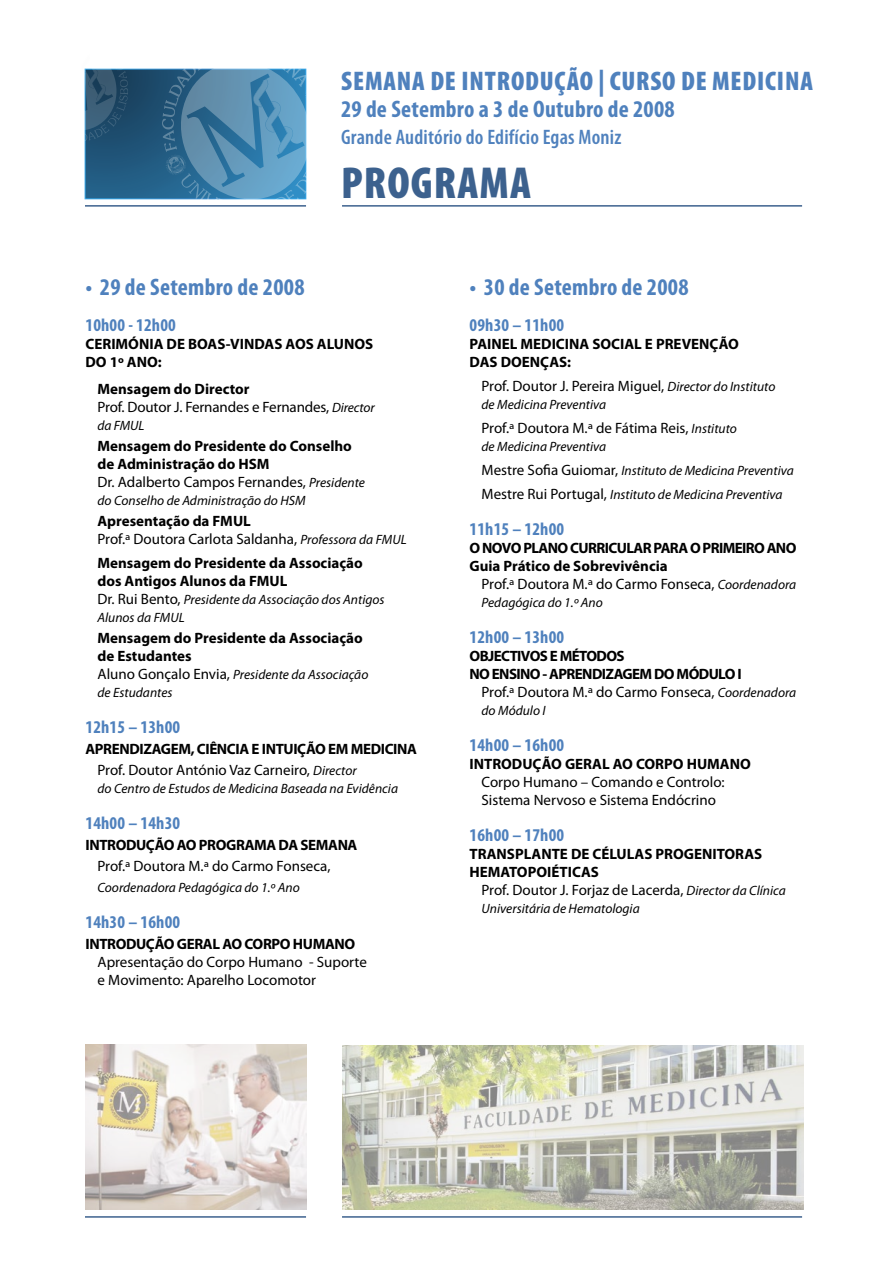
<style>
.page{position:relative;width:893px;height:1263px;background:#fff}
.page>*{position:absolute;margin:0;border:0;box-sizing:border-box;transform-origin:0 0}
.t1{font:900 condensed 45px "Myriad Pro";letter-spacing:.025em;color:#3c618e}
.t2{font:900 condensed 27px "Myriad Pro";letter-spacing:.03em;color:#4f81bd}
.t3{font:700 condensed 24px "Myriad Pro";letter-spacing:.01em;color:#4f81bd}
.t4{font:600 condensed 21px "Myriad Pro";letter-spacing:.01em;color:#4f81bd}
.t5{font:700 condensed 18px "Myriad Pro";letter-spacing:.01em;color:#4f81bd}
.t6{font:15px/18px "Myriad Pro";color:#000}
.t7{font:700 15px/18px "Myriad Pro";color:#000}
.t8{font:700 15px "Myriad Pro";letter-spacing:-.025em;color:#000}
.t9{font:700 15px/18px "Myriad Pro";letter-spacing:-.035em;color:#000}
.t10{font:700 15px "Myriad Pro";letter-spacing:-.04em;color:#000}
.t11{font:italic 13.5px/18px "Myriad Pro";color:#000}
.s1{font-style:italic;font-size:13.5px}
.s2{font-style:normal;font-size:15px}
</style>
<div class="page">
<div style="left:85px;top:69px;width:221px;height:130px;background:linear-gradient(to bottom,#19415e,#24628b)"></div>
<svg style="left:162px;top:68px;width:145px;height:132px;background:#4f89ae"></svg>
<svg style="left:84px;top:68px;width:44px;height:74px;background:#305874"></svg>
<img style="left:342px;top:1046px;width:462px;height:163px">
<img style="left:85px;top:1044px;width:221px;height:165px">
<hr style="left:85px;top:205px;width:221px;height:2px;background:#3c618e">
<hr style="left:342px;top:205px;width:460px;height:2px;background:#3c618e">
<hr style="left:85px;top:1216px;width:221px;height:2px;background:#3c618e">
<hr style="left:342px;top:1216px;width:460px;height:2px;background:#3c618e">
<p class="t2" style="left:341px;top:66px;width:473px">SEMANA DE INTRODUÇÃO | CURSO DE MEDICINA</p>
<p class="t3" style="left:341px;top:96px;width:335px">29 de Setembro a 3 de Outubro de 2008</p>
<p class="t4" style="left:341px;top:126px;width:282px">Grande Auditório do Edifício Egas Moniz</p>
<p class="t1" style="left:341px;top:158px;width:192px">PROGRAMA</p>
<p class="t3" style="left:86px;top:274px;width:221px">• 29 de Setembro de 2008</p>
<p class="t5" style="left:86px;top:315px;width:92px">10h00 - 12h00</p>
<p class="t7" style="left:86px;top:335px;width:289px">CERIMÓNIA DE BOAS-VINDAS AOS ALUNOS<br>DO 1º ANO:</p>
<p class="t7" style="left:98px;top:380px;width:153px">Mensagem do Director</p>
<p class="t6" style="left:98px;top:398px;width:279px">Prof. Doutor J. Fernandes e Fernandes, <span class="s1">Director</span></p>
<p class="t11" style="left:98px;top:417px;width:48px">da FMUL</p>
<p class="t7" style="left:98px;top:437px;width:256px">Mensagem do Presidente do Conselho de Administração do HSM</p>
<p class="t6" style="left:98px;top:473px;width:269px">Dr. Adalberto Campos Fernandes, <span class="s1">Presidente</span></p>
<p class="t11" style="left:98px;top:492px;width:210px">do Conselho de Administração do HSM</p>
<p class="t7" style="left:98px;top:512px;width:155px">Apresentação da FMUL</p>
<p class="t6" style="left:98px;top:530px;width:311px">Prof.ª Doutora Carlota Saldanha, <span class="s1">Professora da FMUL</span></p>
<p class="t7" style="left:98px;top:554px;width:267px">Mensagem do Presidente da Associação dos Antigos Alunos da FMUL</p>
<p class="t11" style="left:98px;top:591px;width:289px"><span class="s2">Dr. Rui Bento,</span> Presidente da Associação dos Antigos<br>Alunos da FMUL</p>
<p class="t7" style="left:98px;top:629px;width:267px">Mensagem do Presidente da Associação de Estudantes</p>
<p class="t11" style="left:98px;top:666px;width:272px"><span class="s2">Aluno Gonçalo Envia,</span> Presidente da Associação de Estudantes</p>
<p class="t5" style="left:86px;top:717px;width:96px">12h15 – 13h00</p>
<p class="t8" style="left:86px;top:740px;width:333px">APRENDIZAGEM, CIÊNCIA E INTUIÇÃO EM MEDICINA</p>
<p class="t6" style="left:98px;top:761px;width:261px">Prof. Doutor António Vaz Carneiro, <span class="s1">Director</span></p>
<p class="t11" style="left:98px;top:780px;width:302px">do Centro de Estudos de Medicina Baseada na Evidência</p>
<p class="t5" style="left:86px;top:813px;width:96px">14h00 – 14h30</p>
<p class="t8" style="left:86px;top:836px;width:273px">INTRODUÇÃO AO PROGRAMA DA SEMANA</p>
<p class="t6" style="left:98px;top:857px;width:235px">Prof.ª Doutora M.ª do Carmo Fonseca,</p>
<p class="t11" style="left:98px;top:879px;width:204px">Coordenadora Pedagógica do 1.º Ano</p>
<p class="t5" style="left:86px;top:912px;width:96px">14h30 – 16h00</p>
<p class="t8" style="left:86px;top:935px;width:271px">INTRODUÇÃO GERAL AO CORPO HUMANO</p>
<p class="t6" style="left:98px;top:953px;width:271px">Apresentação do Corpo Humano - Suporte</p>
<p class="t6" style="left:98px;top:971px;width:220px">e Movimento: Aparelho Locomotor</p>
<p class="t3" style="left:470px;top:274px;width:221px">• 30 de Setembro de 2008</p>
<p class="t5" style="left:470px;top:315px;width:96px">09h30 – 11h00</p>
<p class="t7" style="left:470px;top:335px;width:271px">PAINEL MEDICINA SOCIAL E PREVENÇÃO<br>DAS DOENÇAS:</p>
<p class="t6" style="left:482px;top:377px;width:295px">Prof. Doutor J. Pereira Miguel, <span class="s1">Director do Instituto</span></p>
<p class="t11" style="left:482px;top:396px;width:126px">de Medicina Preventiva</p>
<p class="t6" style="left:482px;top:419px;width:257px">Prof.ª Doutora M.ª de Fátima Reis, <span class="s1">Instituto</span></p>
<p class="t11" style="left:482px;top:438px;width:126px">de Medicina Preventiva</p>
<p class="t11" style="left:482px;top:462px;width:314px"><span class="s2">Mestre Sofia Guiomar,</span> Instituto de Medicina Preventiva</p>
<p class="t11" style="left:482px;top:486px;width:303px"><span class="s2">Mestre Rui Portugal,</span> Instituto de Medicina Preventiva</p>
<p class="t5" style="left:470px;top:519px;width:96px">11h15 – 12h00</p>
<p class="t9" style="left:470px;top:539px;width:328px">O NOVO PLANO CURRICULAR PARA O PRIMEIRO ANO<br>Guia Prático de Sobrevivência</p>
<p class="t6" style="left:482px;top:575px;width:316px">Prof.ª Doutora M.ª do Carmo Fonseca, <span class="s1">Coordenadora</span></p>
<p class="t11" style="left:482px;top:594px;width:123px">Pedagógica do 1.º Ano</p>
<p class="t5" style="left:470px;top:627px;width:96px">12h00 – 13h00</p>
<p class="t10" style="left:470px;top:647px;width:157px">OBJECTIVOS E MÉTODOS</p>
<p class="t10" style="left:470px;top:665px;width:274px">NO ENSINO - APRENDIZAGEM DO MÓDULO I</p>
<p class="t6" style="left:482px;top:683px;width:316px">Prof.ª Doutora M.ª do Carmo Fonseca, <span class="s1">Coordenadora</span></p>
<p class="t11" style="left:482px;top:702px;width:66px">do Módulo I</p>
<p class="t5" style="left:470px;top:735px;width:96px">14h00 – 16h00</p>
<p class="t7" style="left:470px;top:755px;width:283px">INTRODUÇÃO GERAL AO CORPO HUMANO</p>
<p class="t6" style="left:482px;top:773px;width:245px">Corpo Humano – Comando e Controlo:<br>Sistema Nervoso e Sistema Endócrino</p>
<p class="t5" style="left:470px;top:825px;width:96px">16h00 – 17h00</p>
<p class="t7" style="left:470px;top:845px;width:294px">TRANSPLANTE DE CÉLULAS PROGENITORAS<br>HEMATOPOIÉTICAS</p>
<p class="t6" style="left:482px;top:881px;width:306px">Prof. Doutor J. Forjaz de Lacerda, <span class="s1">Director da Clínica</span></p>
<p class="t11" style="left:482px;top:900px;width:160px">Universitária de Hematologia</p>
</div>
